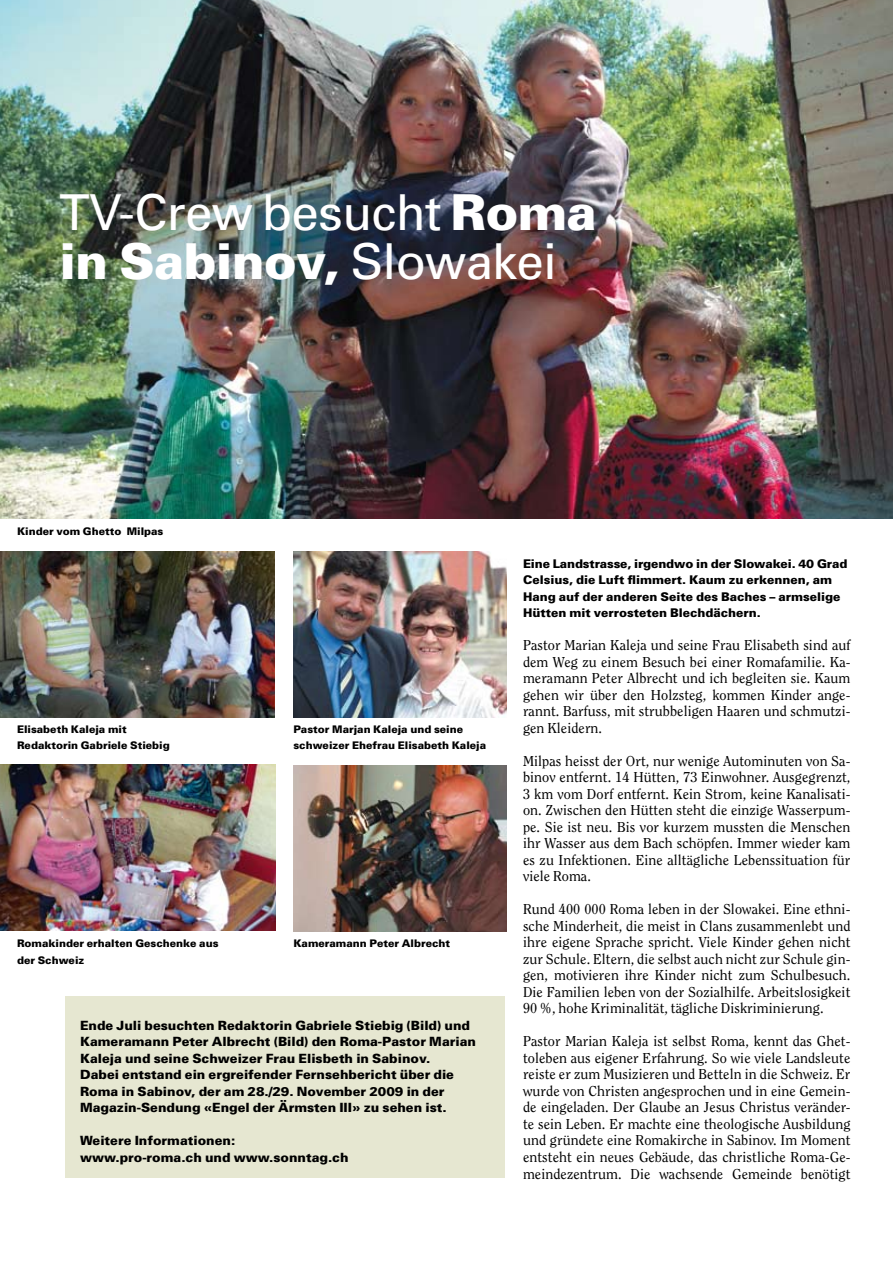
<style>
.page{position:relative;width:893px;height:1263px;background:#fff}
.page>*{position:absolute;margin:0;border:0;box-sizing:border-box;transform-origin:0 0}
.t1{font:49.5px/49.5px "Univers";letter-spacing:-.015em;color:#fff}
.t2{font:14.25px/16.5px "Clearface";letter-spacing:.005em;color:#000;text-align:justify}
.t3{font:900 12.75px/16.5px "Univers";color:#000}
.t4{font:900 12px/16.5px "Univers";color:#000}
.t5{font:900 10.5px/16.5px "Univers";color:#000}
.s1{font-weight:900}
</style>
<div class="page">
<img style="left:0;top:0;width:893px;height:519px">
<div style="left:65px;top:996px;width:440px;height:182px;background:#e6e7d1"></div>
<img style="left:0;top:551px;width:275px;height:166px">
<img style="left:293px;top:765px;width:214px;height:166px">
<img style="left:0;top:764px;width:275px;height:166px">
<img style="left:293px;top:551px;width:213px;height:166px">
<h1 class="t1" style="left:60px;top:188px;width:539px">TV-Crew besucht <span class="s1">Roma in Sabinov,</span> Slowakei</h1>
<p class="t5" style="left:17px;top:523px;width:148px">Kinder vom Ghetto Milpas</p>
<p class="t5" style="left:17px;top:721px;width:154px">Elisabeth Kaleja mit<br>Redaktorin Gabriele Stiebig</p>
<p class="t5" style="left:17px;top:935px;width:203px">Romakinder erhalten Geschenke aus der Schweiz</p>
<p class="t5" style="left:293px;top:721px;width:194px">Pastor Marjan Kaleja und seine schweizer Ehefrau Elisabeth Kaleja</p>
<p class="t5" style="left:293px;top:935px;width:158px">Kameramann Peter Albrecht</p>
<p class="t3" style="left:80px;top:1017px;width:397px">Ende Juli besuchten Redaktorin Gabriele Stiebig (Bild) und Kameramann Peter Albrecht (Bild) den Roma-Pastor Marian Kaleja und seine Schweizer Frau Elisbeth in Sabinov.<br>Dabei entstand ein ergreifender Fernsehbericht über die Roma in Sabinov, der am 28./29. November 2009 in der Magazin-Sendung «Engel der Ärmsten III» zu sehen ist.</p>
<p class="t3" style="left:80px;top:1132px;width:270px">Weitere Informationen: www.pro-roma.ch und www.sonntag.ch</p>
<p class="t4" style="left:523px;top:555px;width:326px">Eine Landstrasse, irgendwo in der Slowakei. 40 Grad Celsius, die Luft flimmert. Kaum zu erkennen, am Hang auf der anderen Seite des Baches – armselige Hütten mit verrosteten Blechdächern.</p>
<p class="t2" style="left:523px;top:637px;width:329px">Pastor Marian Kaleja und seine Frau Elisabeth sind auf dem Weg zu einem Besuch bei einer Romafamilie. Ka&shy;meramann Peter Albrecht und ich begleiten sie. Kaum gehen wir über den Holzsteg, kommen Kinder ange&shy;rannt. Barfuss, mit strubbeligen Haaren und schmutzi&shy;gen Kleidern.</p>
<p class="t2" style="left:523px;top:752px;width:329px">Milpas heisst der Ort, nur wenige Autominuten von Sa&shy;binov entfernt. 14 Hütten, 73 Einwohner. Ausgegrenzt, 3 km vom Dorf entfernt. Kein Strom, keine Kanalisati&shy;on. Zwischen den Hütten steht die einzige Wasserpum&shy;pe. Sie ist neu. Bis vor kurzem mussten die Menschen ihr Wasser aus dem Bach schöpfen. Immer wieder kam es zu Infektionen. Eine alltägliche Lebenssituation für viele Roma.</p>
<p class="t2" style="left:523px;top:901px;width:329px">Rund 400 000 Roma leben in der Slowakei. Eine ethni&shy;sche Minderheit, die meist in Clans zusammenlebt und ihre eigene Sprache spricht. Viele Kinder gehen nicht zur Schule. Eltern, die selbst auch nicht zur Schule gin&shy;gen, motivieren ihre Kinder nicht zum Schulbesuch.<br>Die Familien leben von der Sozialhilfe. Arbeitslosigkeit 90 %, hohe Kriminalität, tägliche Diskriminierung.</p>
<p class="t2" style="left:523px;top:1033px;width:329px">Pastor Marian Kaleja ist selbst Roma, kennt das Ghet&shy;toleben aus eigener Erfahrung. So wie viele Landsleute reiste er zum Musizieren und Betteln in die Schweiz. Er wurde von Christen angesprochen und in eine Gemein&shy;de eingeladen. Der Glaube an Jesus Christus veränder&shy;te sein Leben. Er machte eine theologische Ausbildung und gründete eine Romakirche in Sabinov. Im Moment entsteht ein neues Gebäude, das christliche Roma-Ge&shy;meindezentrum. Die wachsende Gemeinde benötigt</p>
</div>
